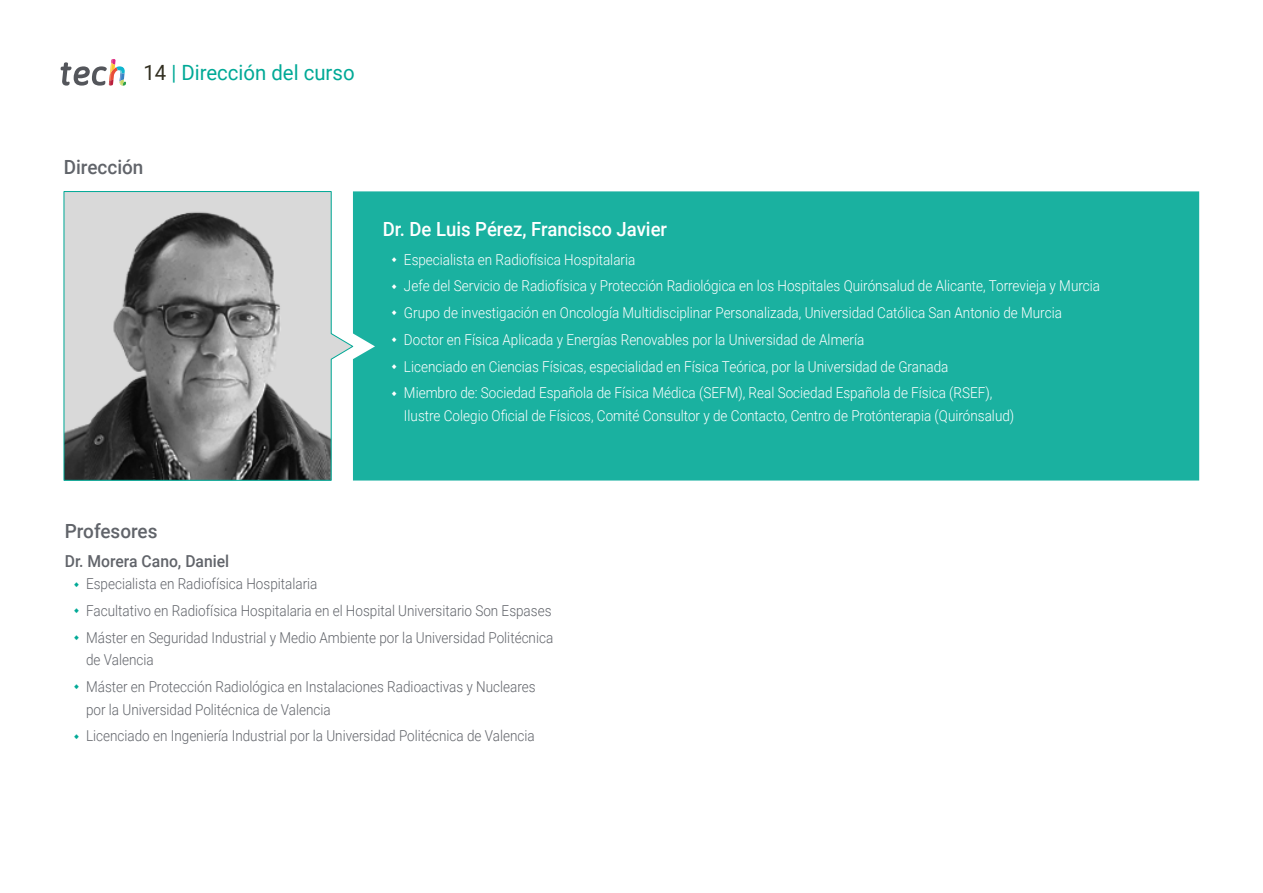
<style>
.page{position:relative;width:1263px;height:893px;background:#fff}
.page>*{position:absolute;margin:0;border:0;box-sizing:border-box;transform-origin:0 0}
.t1{font:21px "Roboto";color:#00a996}
.t2{font:500 19.5px "Roboto";color:#fff;scale:.95 1}
.t3{font:500 19.5px "Roboto";color:#61646a}
.t4{font:500 16.5px "Roboto";color:#61646a;scale:.95 1}
.t5{font:300 15px/26.7px "Roboto";color:#fff;scale:.9 1}
.t6{font:300 15px/26.7px "Roboto";color:#61646a;scale:.9 1}
.s1{color:#312e20}
</style>
<div class="page">
<div style="left:353px;top:191px;width:846px;height:290px;background:#1ab1a0"></div>
<svg style="left:64px;top:191px;width:289px;height:290px;background:#9a9c9c"></svg>
<svg style="left:61px;top:59px;width:65px;height:27px"></svg>
<svg style="left:392px;top:257px;width:5px;height:5px"></svg>
<svg style="left:392px;top:284px;width:5px;height:5px"></svg>
<svg style="left:392px;top:310px;width:5px;height:5px"></svg>
<svg style="left:392px;top:337px;width:5px;height:5px"></svg>
<svg style="left:392px;top:364px;width:5px;height:5px"></svg>
<svg style="left:392px;top:391px;width:5px;height:5px"></svg>
<h1 class="t1" style="left:144px;top:57px;width:213px"><span class="s1">14</span> | Dirección del curso</h1>
<h2 class="t3" style="left:64px;top:154px;width:81px">Dirección</h2>
<h2 class="t2" style="left:383px;top:215px;width:301px">Dr. De Luis Pérez, Francisco Javier</h2>
<p class="t5" style="left:404px;top:245px;width:775px">Especialista en Radiofísica Hospitalaria<br>Jefe del Servicio de Radiofísica y Protección Radiológica en los Hospitales Quirónsalud de Alicante, Torrevieja y Murcia Grupo de investigación en Oncología Multidisciplinar Personalizada, Universidad Católica San Antonio de Murcia Doctor en Física Aplicada y Energías Renovables por la Universidad de Almería<br>Licenciado en Ciencias Físicas, especialidad en Física Teórica, por la Universidad de Granada<br>Miembro de: Sociedad Española de Física Médica (SEFM), Real Sociedad Española de Física (RSEF),</p>
<p class="t5" style="left:404px;top:402px;width:680px">Ilustre Colegio Oficial de Físicos, Comité Consultor y de Contacto, Centro de Protónterapia (Quirónsalud)</p>
<h2 class="t3" style="left:65px;top:517px;width:94px">Profesores</h2>
<p class="t4" style="left:65px;top:550px;width:174px">Dr. Morera Cano, Daniel</p>
<p class="t6" style="left:86px;top:570px;width:520px">Especialista en Radiofísica Hospitalaria<br>Facultativo en Radiofísica Hospitalaria en el Hospital Universitario Son Espases<br>Máster en Seguridad Industrial y Medio Ambiente por la Universidad Politécnica</p>
<p class="t6" style="left:86px;top:646px;width:501px">de Valencia<br>Máster en Protección Radiológica en Instalaciones Radioactivas y Nucleares</p>
<p class="t6" style="left:86px;top:695px;width:500px">por la Universidad Politécnica de Valencia<br>Licenciado en Ingeniería Industrial por la Universidad Politécnica de Valencia</p>
</div>
